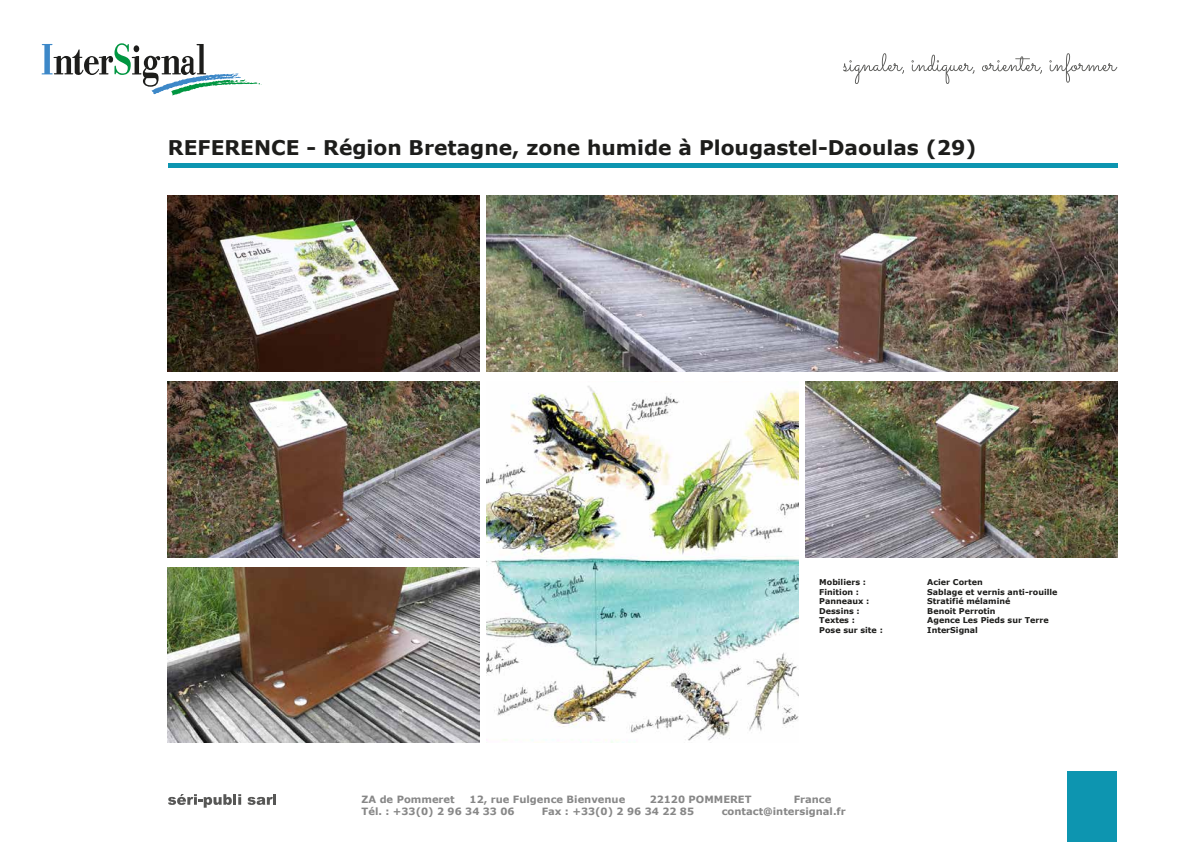
<style>
.page{position:relative;width:1191px;height:842px;background:#fff}
.page>*{position:absolute;margin:0;border:0;box-sizing:border-box;transform-origin:0 0}
.t1{font:700 20.2px "Verdana";color:#1d1d1b}
.t2{font:700 10px "Verdana";color:#878787}
.t3{font:700 8px "Verdana";color:#1d1d1b}
</style>
<div class="page">
<div style="left:1067px;top:771px;width:50px;height:71px;background:#0d95b0"></div>
<div style="left:168px;top:163px;width:949px;height:5px;background:#0d95b0"></div>
<svg style="left:41px;top:43px;width:221px;height:52px"></svg>
<svg style="left:168px;top:794px;width:73px;height:14px"></svg>
<svg style="left:247px;top:794px;width:29px;height:11px"></svg>
<img style="left:168px;top:568px;width:311px;height:175px">
<img style="left:806px;top:382px;width:311px;height:175px">
<img style="left:168px;top:196px;width:311px;height:175px">
<img style="left:168px;top:382px;width:311px;height:175px">
<img style="left:487px;top:386px;width:311px;height:357px">
<img style="left:487px;top:196px;width:630px;height:175px">
<svg style="left:843px;top:53px;width:61px;height:31px"></svg>
<svg style="left:911px;top:55px;width:63px;height:29px"></svg>
<svg style="left:982px;top:56px;width:60px;height:18px"></svg>
<svg style="left:1049px;top:53px;width:68px;height:30px"></svg>
<h1 class="t1" style="left:168px;top:133px;width:810px">REFERENCE - Région Bretagne, zone humide à Plougastel-Daoulas (29)</h1>
<p class="t3" style="left:819px;top:576px;width:48px">Mobiliers :</p>
<p class="t3" style="left:927px;top:576px;width:57px">Acier Corten</p>
<p class="t3" style="left:819px;top:586px;width:41px">Finition :</p>
<p class="t3" style="left:927px;top:586px;width:132px">Sablage et vernis anti-rouille</p>
<p class="t3" style="left:819px;top:596px;width:52px">Panneaux :</p>
<p class="t3" style="left:927px;top:596px;width:85px">Stratifié mélaminé</p>
<p class="t3" style="left:819px;top:605px;width:42px">Dessins :</p>
<p class="t3" style="left:927px;top:605px;width:70px">Benoit Perrotin</p>
<p class="t3" style="left:819px;top:615px;width:37px">Textes :</p>
<p class="t3" style="left:927px;top:615px;width:123px">Agence Les Pieds sur Terre</p>
<p class="t3" style="left:819px;top:624px;width:65px">Pose sur site :</p>
<p class="t3" style="left:927px;top:624px;width:52px">InterSignal</p>
<p class="t2" style="left:361px;top:792px;width:95px">ZA de Pommeret</p>
<p class="t2" style="left:469px;top:792px;width:157px">12, rue Fulgence Bienvenue</p>
<p class="t2" style="left:649px;top:792px;width:103px">22120 POMMERET</p>
<p class="t2" style="left:793px;top:792px;width:39px">France</p>
<p class="t2" style="left:361px;top:804px;width:155px">Tél. : +33(0) 2 96 34 33 06</p>
<p class="t2" style="left:541px;top:804px;width:154px">Fax : +33(0) 2 96 34 22 85</p>
<p class="t2" style="left:721px;top:804px;width:126px">contact@intersignal.fr</p>
</div>
